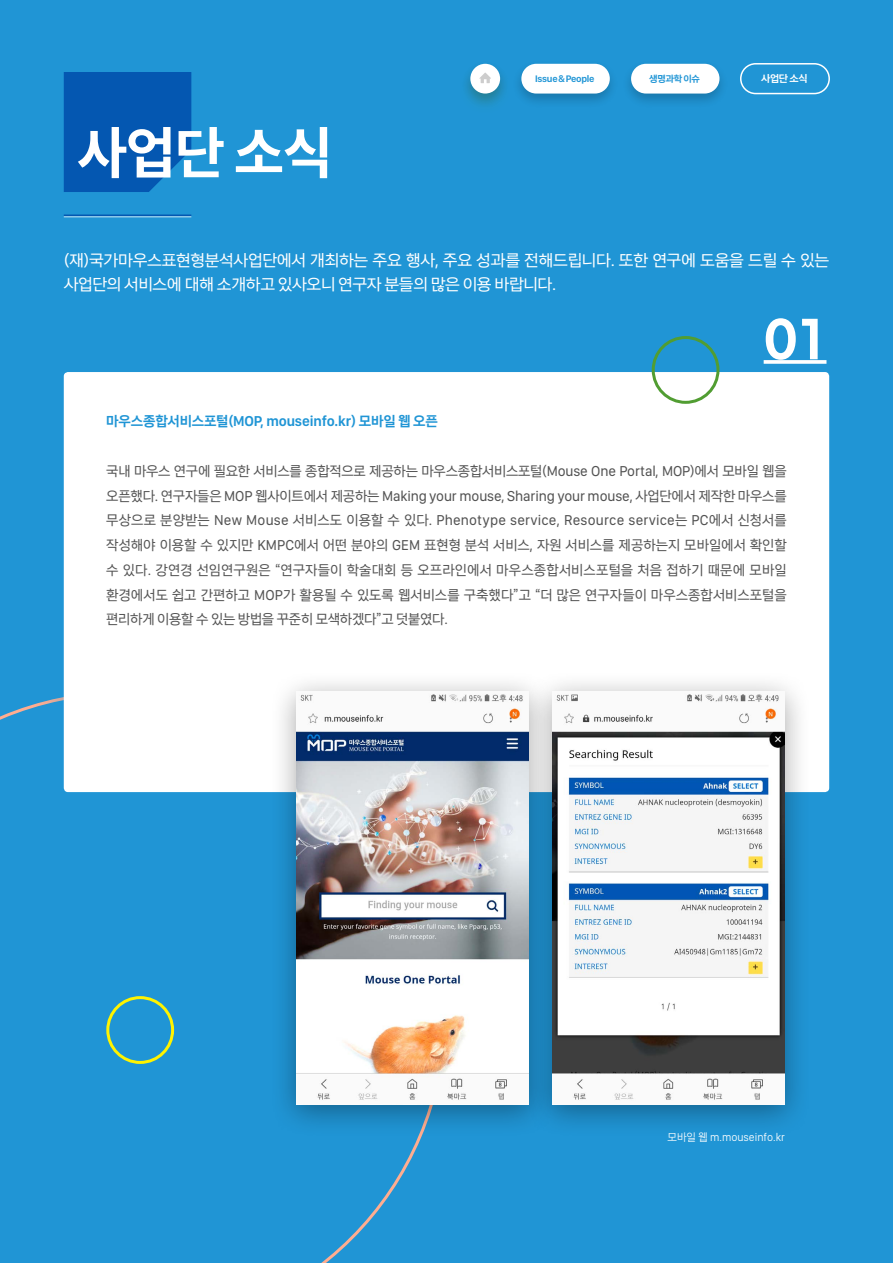
<style>
.page{position:relative;width:893px;height:1263px;background:#2095d5}
.page>*{position:absolute;margin:0;border:0;box-sizing:border-box;transform-origin:0 0}
.t1{font:700 55.5px "Spoqa Han Sans";color:#fff}
.t2{font:700 54px "Neue Hans Kendrick";color:#fff}
.t3{font:15.75px/24px "Wefont Gothic 140 OTF";letter-spacing:-.015em;color:#fff}
.t4{font:14.85px/24.8px "SF Compact Display";letter-spacing:.015em;color:#535353}
.t5{font:13.5px/24.8px "Wefont Gothic 140 OTF";letter-spacing:-.01em;color:#535353;text-align:justify}
.t6{font:13.5px "Wefont Gothic 170 OTF";letter-spacing:-.01em;color:#2095d5}
.t7{font:300 11.55px "SF Compact Display";color:#fff}
.t8{font:600 9.75px "SF Compact Display";letter-spacing:-.025em;color:#2095d5}
.t9{font:9.75px "Wefont Gothic 170 OTF";color:#fff}
.t10{font:8.85px "Wefont Gothic 170 OTF";letter-spacing:-.03em;color:#2095d5}
.s1{font-family:"Wefont Gothic 170 OTF";font-weight:400;font-size:8.85px}
.s2{font-family:"SF Compact Display";font-size:17.4px}
.s3{font-family:"SF Compact Display";font-weight:600;font-size:14.85px}
.s4{font-family:"SF Compact Display";font-size:14.85px}
.s5{font-family:"Wefont Gothic 140 OTF";font-size:13.5px}
.s6{font-family:"Wefont Gothic 130 OTF";font-weight:400;font-size:10.5px}
</style>
<div class="page">
<svg style="left:0;top:705px;width:422px;height:558px"></svg>
<hr style="left:64px;top:216px;width:127px;height:2px;background:#fff">
<div style="left:30px;top:364px;width:833px;height:487px;background:#2095d5"></div>
<div style="left:64px;top:372px;width:765px;height:420px;background:#fff;border-radius:4px"></div>
<svg style="left:764px;top:360px;width:62px;height:4px"></svg>
<div style="left:64px;top:72px;width:127px;height:120px;background:#0457b1"></div>
<div style="left:269px;top:670px;width:286px;height:467px;background:#000;opacity:.35"></div>
<img style="left:296px;top:691px;width:230px;height:413px">
<div style="left:526px;top:670px;width:286px;height:467px;background:#000;opacity:.35"></div>
<img style="left:553px;top:691px;width:232px;height:413px">
<div style="left:106px;top:996px;width:68px;height:68px;border:3px solid #fff300;border-radius:50%"></div>
<div style="left:652px;top:336px;width:67px;height:68px;border:3px solid #519d32;border-radius:50%"></div>
<div style="left:458px;top:60px;width:55px;height:55px;background:#519d32;opacity:.2"></div>
<div style="left:470px;top:64px;width:30px;height:30px;background:#fff;border-radius:50%"></div>
<svg style="left:479px;top:73px;width:12px;height:10px"></svg>
<div style="left:512px;top:60px;width:107px;height:49px;background:#000;opacity:.2"></div>
<div style="left:521px;top:64px;width:89px;height:30px;background:#fff;border-radius:15px"></div>
<div style="left:621px;top:60px;width:108px;height:49px;background:#000;opacity:.2"></div>
<div style="left:631px;top:64px;width:88px;height:30px;background:#fff;border-radius:15px"></div>
<div style="left:740px;top:63px;width:90px;height:31px;border:2px solid #fff;border-radius:15px"></div>
<h1 class="t1" style="left:77px;top:119px;width:258px">사업단 소식</h1>
<p class="t8" style="left:535px;top:72px;width:61px">Issue <span class="s1">&amp;</span> People</p>
<p class="t10" style="left:649px;top:73px;width:52px">생명과학 이슈</p>
<p class="t9" style="left:761px;top:73px;width:48px">사업단 소식</p>
<p class="t3" style="left:64px;top:248px;width:767px">(재)국가마우스표현형분석사업단에서 개최하는 주요 행사<span class="s2">,</span> 주요 성과를 전해드립니다<span class="s2">.</span> 또한 연구에 도움을 드릴 수 있는 사업단의 서비스에 대해 소개하고 있사오니 연구자 분들의 많은 이용 바랍니다<span class="s2">.</span></p>
<h2 class="t2" style="left:764px;top:289px;width:67px">01</h2>
<p class="t6" style="left:106px;top:413px;width:333px">마우스종합서비스포털(<span class="s3">MOP, mouseinfo.kr</span>) 모바일 웹 오픈</p>
<p class="t5" style="left:106px;top:458px;width:682px">국내 마우스 연구에 필요한 서비스를 종합적으로 제공하는 마우스종합서비스포털(<span class="s4">Mouse One Portal, MOP</span>)에서 모바일 웹을</p>
<p class="t4" style="left:106px;top:483px;width:682px"><span class="s5">오픈했다</span>. <span class="s5">연구자들은</span> MOP <span class="s5">웹사이트에서 제공하는</span> Making your mouse, Sharing your mouse, <span class="s5">사업단에서 제작한 마우스를 무상으로 분양받는</span> New Mouse <span class="s5">서비스도 이용할 수 있다</span>. Phenotype service, Resource service<span class="s5">는</span> PC<span class="s5">에서 신청서를</span></p>
<p class="t5" style="left:106px;top:533px;width:682px">작성해야 이용할 수 있지만 <span class="s4">KMPC</span>에서 어떤 분야의 <span class="s4">GEM</span> 표현형 분석 서비스<span class="s4">,</span> 자원 서비스를 제공하는지 모바일에서 확인할 수 있다<span class="s4">.</span> 강연경 선임연구원은 “연구자들이 학술대회 등 오프라인에서 마우스종합서비스포털을 처음 접하기 때문에 모바일 환경에서도 쉽고 간편하고 <span class="s4">MOP</span>가 활용될 수 있도록 웹서비스를 구축했다”고 “더 많은 연구자들이 마우스종합서비스포털을 편리하게 이용할 수 있는 방법을 꾸준히 모색하겠다”고 덧붙였다<span class="s4">.</span></p>
<p class="t7" style="left:668px;top:1129px;width:119px"><span class="s6">모바일 웹</span> m.mouseinfo.kr</p>
</div>
